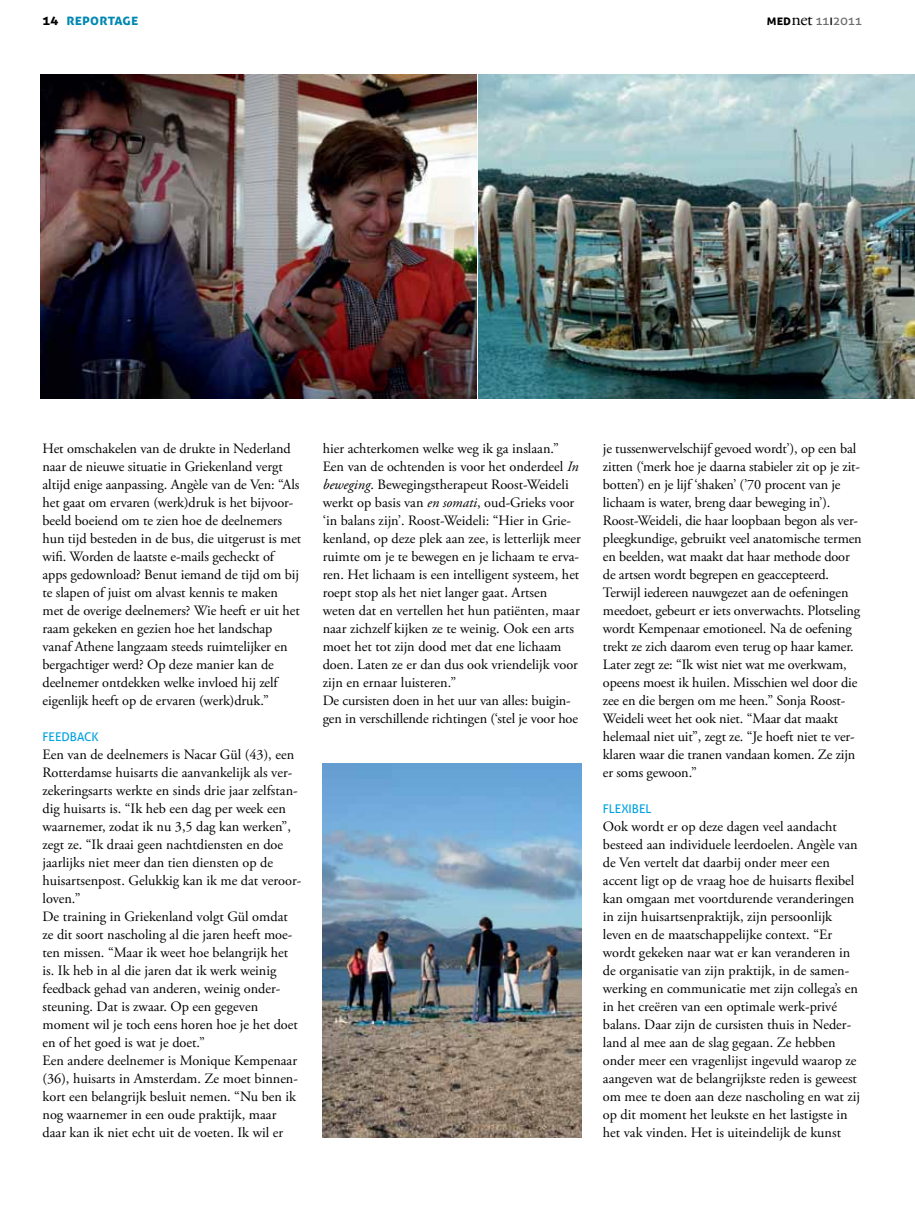
<style>
.page{position:relative;width:915px;height:1212px;background:#fff}
.page>*{position:absolute;margin:0;border:0;box-sizing:border-box;transform-origin:0 0}
.t1{font:700 15px "Aller";letter-spacing:.01em;color:#0088b2}
.t2{font:14.25px/18px "Adobe Garamond Pro";color:#000}
.t3{font:13.5px "Aller";letter-spacing:.01em;color:#6d6e71}
.t4{font:12px "Aller";color:#00a2e0}
.s1{color:#000}
.s2{font-weight:700;color:#000}
.s3{font-family:"Adobe Garamond Pro";font-size:18px;color:#000}
.s4{font-style:italic}
</style>
<div class="page">
<img style="left:40px;top:74px;width:436px;height:325px">
<img style="left:478px;top:74px;width:436px;height:325px">
<img style="left:322px;top:763px;width:259px;height:374px">
<p class="t1" style="left:43px;top:10px;width:97px"><span class="s1">14</span> reportage</p>
<p class="t3" style="left:766px;top:12px;width:96px"><span class="s2">med</span><span class="s3">net</span> 11<span class="s1">I</span> 2011</p>
<p class="t2" style="left:43px;top:440px;width:260px">Het omschakelen van de drukte in Nederland naar de nieuwe situatie in Griekenland vergt altijd enige aanpassing. Angèle van de Ven: “Als het gaat om ervaren (werk)druk is het bijvoor&shy;beeld boeiend om te zien hoe de deelnemers hun tijd besteden in de bus, die uitgerust is met wifi. Worden de laatste e-mails gecheckt of apps gedownload? Benut iemand de tijd om bij te slapen of juist om alvast kennis te maken met de overige deelnemers? Wie heeft er uit het raam gekeken en gezien hoe het landschap vanaf Athene langzaam steeds ruimtelijker en bergachtiger werd? Op deze manier kan de deelnemer ontdekken welke invloed hij zelf eigenlijk heeft op de ervaren (werk)druk.”</p>
<p class="t4" style="left:43px;top:729px;width:58px">FEEDBACK</p>
<p class="t2" style="left:43px;top:746px;width:260px">Een van de deelnemers is Nacar Gül (43), een Rotterdamse huisarts die aanvankelijk als ver&shy;zekeringsarts werkte en sinds drie jaar zelfstan&shy;dig huisarts is. “Ik heb een dag per week een waarnemer, zodat ik nu 3,5 dag kan werken”, zegt ze. “Ik draai geen nachtdiensten en doe jaarlijks niet meer dan tien diensten op de huisartsenpost. Gelukkig kan ik me dat veroor&shy;loven.”<br>De training in Griekenland volgt Gül omdat ze dit soort nascholing al die jaren heeft moe&shy;ten missen. “Maar ik weet hoe belangrijk het is. Ik heb in al die jaren dat ik werk weinig feedback gehad van anderen, weinig onder&shy;steuning. Dat is zwaar. Op een gegeven moment wil je toch eens horen hoe je het doet en of het goed is wat je doet.”<br>Een andere deelnemer is Monique Kempenaar (36), huisarts in Amsterdam. Ze moet binnen&shy;kort een belangrijk besluit nemen. “Nu ben ik nog waarnemer in een oude praktijk, maar daar kan ik niet echt uit de voeten. Ik wil er</p>
<p class="t2" style="left:322px;top:440px;width:259px">hier achterkomen welke weg ik ga inslaan.” Een van de ochtenden is voor het onderdeel <span class="s4">In beweging</span>. Bewegingstherapeut Roost-Weideli werkt op basis van <span class="s4">en somati</span>, oud-Grieks voor ‘in balans zijn’. Roost-Weideli: “Hier in Grie&shy;kenland, op deze plek aan zee, is letterlijk meer ruimte om je te bewegen en je lichaam te erva&shy;ren. Het lichaam is een intelligent systeem, het roept stop als het niet langer gaat. Artsen weten dat en vertellen het hun patiënten, maar naar zichzelf kijken ze te weinig. Ook een arts moet het tot zijn dood met dat ene lichaam doen. Laten ze er dan dus ook vriendelijk voor zijn en ernaar luisteren.”<br>De cursisten doen in het uur van alles: buigin&shy;gen in verschillende richtingen (‘stel je voor hoe</p>
<p class="t2" style="left:602px;top:440px;width:260px">je tussenwervelschijf gevoed wordt’), op een bal zitten (‘merk hoe je daarna stabieler zit op je zit&shy;botten’) en je lijf ‘shaken’ (’70 procent van je lichaam is water, breng daar beweging in’).<br>Roost-Weideli, die haar loopbaan begon als ver&shy;pleegkundige, gebruikt veel anatomische termen en beelden, wat maakt dat haar methode door de artsen wordt begrepen en geaccepteerd.<br>Terwijl iedereen nauwgezet aan de oefeningen meedoet, gebeurt er iets onverwachts. Plotseling wordt Kempenaar emotioneel. Na de oefening trekt ze zich daarom even terug op haar kamer.<br>Later zegt ze: “Ik wist niet wat me overkwam, opeens moest ik huilen. Misschien wel door die zee en die bergen om me heen.” Sonja Roost-Weideli weet het ook niet. “Maar dat maakt helemaal niet uit”, zegt ze. “Je hoeft niet te ver&shy;klaren waar die tranen vandaan komen. Ze zijn er soms gewoon.”</p>
<p class="t4" style="left:602px;top:801px;width:50px">FLEXIBEL</p>
<p class="t2" style="left:602px;top:818px;width:259px">Ook wordt er op deze dagen veel aandacht besteed aan individuele leerdoelen. Angèle van de Ven vertelt dat daarbij onder meer een accent ligt op de vraag hoe de huisarts flexibel kan omgaan met voortdurende veranderingen in zijn huisartsenpraktijk, zijn persoonlijk leven en de maatschappelijke context. “Er wordt gekeken naar wat er kan veranderen in de organisatie van zijn praktijk, in de samen&shy;werking en communicatie met zijn collega’s en in het creëren van een optimale werk-privé balans. Daar zijn de cursisten thuis in Neder&shy;land al mee aan de slag gegaan. Ze hebben onder meer een vragenlijst ingevuld waarop ze aangeven wat de belangrijkste reden is geweest om mee te doen aan deze nascholing en wat zij op dit moment het leukste en het lastigste in het vak vinden. Het is uiteindelijk de kunst</p>
</div>
